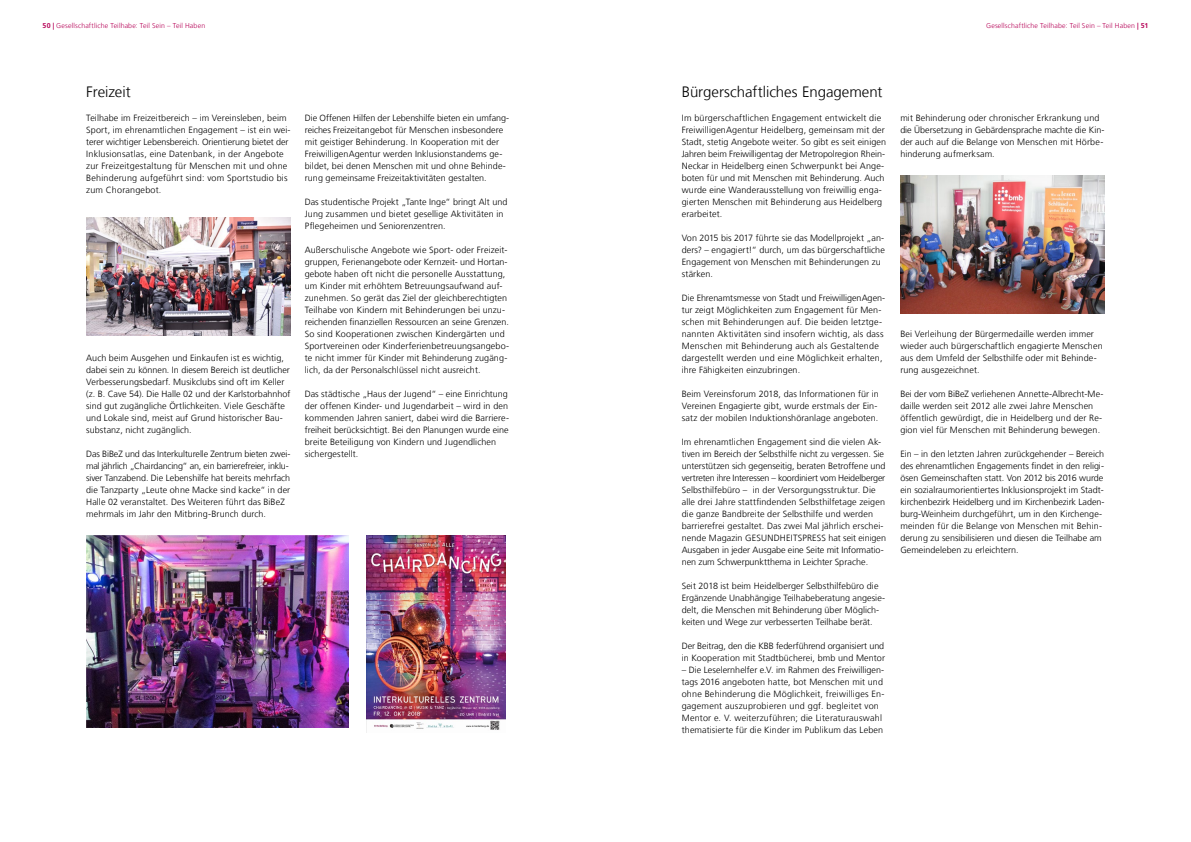
<style>
.page{position:relative;width:1191px;height:842px;background:#fff}
.page>*{position:absolute;margin:0;border:0;box-sizing:border-box;transform-origin:0 0}
.t1{font:300 15px "Frutiger LT Com";color:#000}
.t2{font:300 9px/12px "Frutiger LT Com";letter-spacing:.01em;color:#000}
.Kopfzeile_heidelbeer{font:300 7px "Frutiger LT Com";letter-spacing:.025em;color:#b60056}
.s1{font-weight:700}
</style>
<div class="page">
<img style="left:86px;top:217px;width:205px;height:118px">
<img style="left:86px;top:535px;width:262px;height:192px">
<img style="left:366px;top:535px;width:140px;height:197px">
<img style="left:900px;top:175px;width:204px;height:138px">
<p class="Kopfzeile_heidelbeer" style="left:43px;top:22px;width:164px"><span class="s1">50 |</span> Gesellschaftliche Teilhabe: Teil Sein – Teil Haben</p>
<p class="Kopfzeile_heidelbeer" style="left:986px;top:22px;width:164px">Gesellschaftliche Teilhabe: Teil Sein – Teil Haben <span class="s1">| 51</span></p>
<p class="t1" style="left:86px;top:83px;width:46px">Freizeit</p>
<p class="t1" style="left:681px;top:83px;width:202px">Bürgerschaftliches Engagement</p>
<p class="t2" style="left:681px;top:112px;width:206px">Im bürgerschaftlichen Engagement entwickelt die FreiwilligenAgentur Heidelberg, gemeinsam mit der Stadt, stetig Angebote weiter. So gibt es seit einigen Jahren beim Freiwilligentag der Metropolregion Rhein-Neckar in Heidelberg einen Schwerpunkt bei Ange&shy;boten für und mit Menschen mit Behinderung. Auch wurde eine Wanderausstellung von freiwillig enga&shy;gierten Menschen mit Behinderung aus Heidelberg erarbeitet.</p>
<p class="t2" style="left:681px;top:232px;width:205px">Von 2015 bis 2017 führte sie das Modellprojekt „an&shy;ders? – engagiert!“ durch, um das bürgerschaftliche Engagement von Menschen mit Behinderungen zu stärken.</p>
<p class="t2" style="left:681px;top:292px;width:205px">Die Ehrenamtsmesse von Stadt und FreiwilligenAgen&shy;tur zeigt Möglichkeiten zum Engagement für Men&shy;schen mit Behinderungen auf. Die beiden letztge&shy;nannten Aktivitäten sind insofern wichtig, als dass Menschen mit Behinderung auch als Gestaltende dargestellt werden und eine Möglichkeit erhalten, ihre Fähigkeiten einzubringen.</p>
<p class="t2" style="left:681px;top:388px;width:199px">Beim Vereinsforum 2018, das Informationen für in<br>Vereinen Engagierte gibt, wurde erstmals der Ein&shy;satz der mobilen Induktionshöranlage angeboten.</p>
<p class="t2" style="left:681px;top:436px;width:206px">Im ehrenamtlichen Engagement sind die vielen Ak&shy;tiven im Bereich der Selbsthilfe nicht zu vergessen. Sie unterstützen sich gegenseitig, beraten Betroffene und vertreten ihre Interessen – koordiniert vom Heidelberger Selbsthilfebüro – in der Versorgungsstruktur. Die alle drei Jahre stattfindenden Selbsthilfetage zeigen die ganze Bandbreite der Selbsthilfe und werden barrierefrei gestaltet. Das zwei Mal jährlich erschei&shy;nende Magazin GESUNDHEITSPRESS hat seit einigen Ausgaben in jeder Ausgabe eine Seite mit Informatio&shy;nen zum Schwerpunktthema in Leichter Sprache.</p>
<p class="t2" style="left:681px;top:580px;width:205px">Seit 2018 ist beim Heidelberger Selbsthilfebüro die Ergänzende Unabhängige Teilhabeberatung angesie&shy;delt, die Menschen mit Behinderung über Möglich&shy;keiten und Wege zur verbesserten Teilhabe berät.</p>
<p class="t2" style="left:681px;top:640px;width:205px">Der Beitrag, den die KBB federführend organisiert und in Kooperation mit Stadtbücherei, bmb und Mentor</p>
<p class="t2" style="left:681px;top:664px;width:204px">– Die Leselernhelfer e.V. im Rahmen des Freiwilligen&shy;tags 2016 angeboten hatte, bot Menschen mit und ohne Behinderung die Möglichkeit, freiwilliges En&shy;gagement auszuprobieren und ggf. begleitet von Mentor e. V. weiterzuführen; die Literaturauswahl thematisierte für die Kinder im Publikum das Leben</p>
<p class="t2" style="left:305px;top:112px;width:206px">Die Offenen Hilfen der Lebenshilfe bieten ein umfang&shy;reiches Freizeitangebot für Menschen insbesondere mit geistiger Behinderung. In Kooperation mit der FreiwilligenAgentur werden Inklusionstandems ge&shy;bildet, bei denen Menschen mit und ohne Behinde&shy;rung gemeinsame Freizeitaktivitäten gestalten.</p>
<p class="t2" style="left:305px;top:196px;width:204px">Das studentische Projekt „Tante Inge“ bringt Alt und<br>Jung zusammen und bietet gesellige Aktivitäten in<br>Pflegeheimen und Seniorenzentren.</p>
<p class="t2" style="left:305px;top:244px;width:206px">Außerschulische Angebote wie Sport- oder Freizeit&shy;gruppen, Ferienangebote oder Kernzeit- und Hortan&shy;gebote haben oft nicht die personelle Ausstattung, um Kinder mit erhöhtem Betreuungsaufwand auf&shy;zunehmen. So gerät das Ziel der gleichberechtigten Teilhabe von Kindern mit Behinderungen bei unzu&shy;reichenden finanziellen Ressourcen an seine Grenzen.<br>So sind Kooperationen zwischen Kindergärten und Sportvereinen oder Kinderferienbetreuungsangebo&shy;te nicht immer für Kinder mit Behinderung zugäng&shy;lich, da der Personalschlüssel nicht ausreicht.</p>
<p class="t2" style="left:305px;top:388px;width:206px">Das städtische „Haus der Jugend“ – eine Einrichtung der offenen Kinder- und Jugendarbeit – wird in den kommenden Jahren saniert, dabei wird die Barriere&shy;freiheit berücksichtigt. Bei den Planungen wurde eine breite Beteiligung von Kindern und Jugendlichen sichergestellt.</p>
<p class="t2" style="left:86px;top:112px;width:206px">Teilhabe im Freizeitbereich – im Vereinsleben, beim Sport, im ehrenamtlichen Engagement – ist ein wei&shy;terer wichtiger Lebensbereich. Orientierung bietet der Inklusionsatlas, eine Datenbank, in der Angebote zur Freizeitgestaltung für Menschen mit und ohne Behinderung aufgeführt sind: vom Sportstudio bis zum Chorangebot.</p>
<p class="t2" style="left:86px;top:352px;width:206px">Auch beim Ausgehen und Einkaufen ist es wichtig, dabei sein zu können. In diesem Bereich ist deutlicher Verbesserungsbedarf. Musikclubs sind oft im Keller (z. B. Cave 54). Die Halle 02 und der Karlstorbahnhof sind gut zugängliche Örtlichkeiten. Viele Geschäfte und Lokale sind, meist auf Grund historischer Bau&shy;substanz, nicht zugänglich.</p>
<p class="t2" style="left:86px;top:448px;width:206px">Das BiBeZ und das Interkulturelle Zentrum bieten zwei&shy;mal jährlich „Chairdancing“ an, ein barrierefreier, inklu&shy;siver Tanzabend. Die Lebenshilfe hat bereits mehrfach die Tanzparty „Leute ohne Macke sind kacke“ in der Halle 02 veranstaltet. Des Weiteren führt das BiBeZ mehrmals im Jahr den Mitbring-Brunch durch.</p>
<p class="t2" style="left:900px;top:112px;width:206px">mit Behinderung oder chronischer Erkrankung und die Übersetzung in Gebärdensprache machte die Kin&shy;der auch auf die Belange von Menschen mit Hörbe&shy;hinderung aufmerksam.</p>
<p class="t2" style="left:900px;top:328px;width:204px">Bei Verleihung der Bürgermedaille werden immer wieder auch bürgerschaftlich engagierte Menschen aus dem Umfeld der Selbsthilfe oder mit Behinde&shy;rung ausgezeichnet.</p>
<p class="t2" style="left:900px;top:388px;width:205px">Bei der vom BiBeZ verliehenen Annette-Albrecht-Me&shy;daille werden seit 2012 alle zwei Jahre Menschen öffentlich gewürdigt, die in Heidelberg und der Re&shy;gion viel für Menschen mit Behinderung bewegen.</p>
<p class="t2" style="left:900px;top:448px;width:206px">Ein – in den letzten Jahren zurückgehender – Bereich des ehrenamtlichen Engagements findet in den religi&shy;ösen Gemeinschaften statt. Von 2012 bis 2016 wurde ein sozialraumorientiertes Inklusionsprojekt im Stadt&shy;kirchenbezirk Heidelberg und im Kirchenbezirk Laden&shy;burg-Weinheim durchgeführt, um in den Kirchenge&shy;meinden für die Belange von Menschen mit Behin&shy;derung zu sensibilisieren und diesen die Teilhabe am Gemeindeleben zu erleichtern.</p>
</div>
